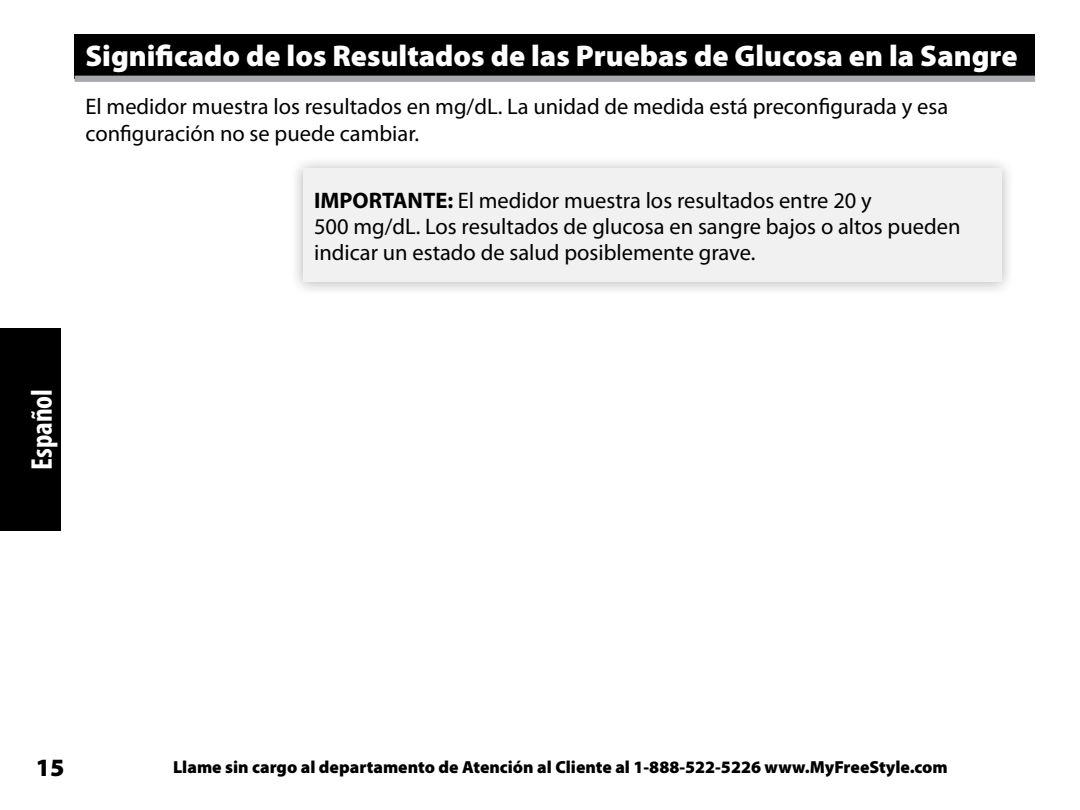
<style>
.page{position:relative;width:1080px;height:810px;background:#fff}
.page>*{position:absolute;margin:0;border:0;box-sizing:border-box;transform-origin:0 0}
.t1{font:900 30px "Myriad Pro";color:#fff}
.t2{font:700 condensed 30px "Myriad Pro";color:#fff}
.t3{font:900 25px "Myriad Pro";color:#000}
.t4{font:22.5px/26.2px "Myriad Pro";color:#000}
.t5{font:900 17.5px "Myriad Pro";color:#000}
.s1{font-weight:700}
</style>
<div class="page">
<div style="left:75px;top:34px;width:960px;height:45px;background:#000"></div>
<div style="left:75px;top:76px;width:960px;height:6px;background:#a7a9ac"></div>
<div style="left:289px;top:155px;width:726px;height:141px;background:#000;opacity:.3"></div>
<div style="left:303px;top:169px;width:699px;height:113px;background:#f1f1f2"></div>
<div style="left:0;top:328px;width:61px;height:203px;background:#000"></div>
<h1 class="t1" style="left:85px;top:39px;width:934px">Significado de los Resultados de las Pruebas de Glucosa en la Sangre</h1>
<p class="t4" style="left:85px;top:93px;width:864px">El medidor muestra los resultados en mg/dL. La unidad de medida está preconfigurada y esa configuración no se puede cambiar.</p>
<p class="t4" style="left:314px;top:187px;width:648px"><span class="s1">IMPORTANTE:</span> El medidor muestra los resultados entre 20 y<br>500 mg/dL. Los resultados de glucosa en sangre bajos o altos pueden indicar un estado de salud posiblemente grave.</p>
<h1 class="t2" style="left:23px;top:470px;width:83px;rotate:-90deg">Español</h1>
<p class="t3" style="left:36px;top:754px;width:30px">15</p>
<p class="t5" style="left:173px;top:758px;width:776px">Llame sin cargo al departamento de Atención al Cliente al 1-888-522-5226 www.MyFreeStyle.com</p>
</div>
